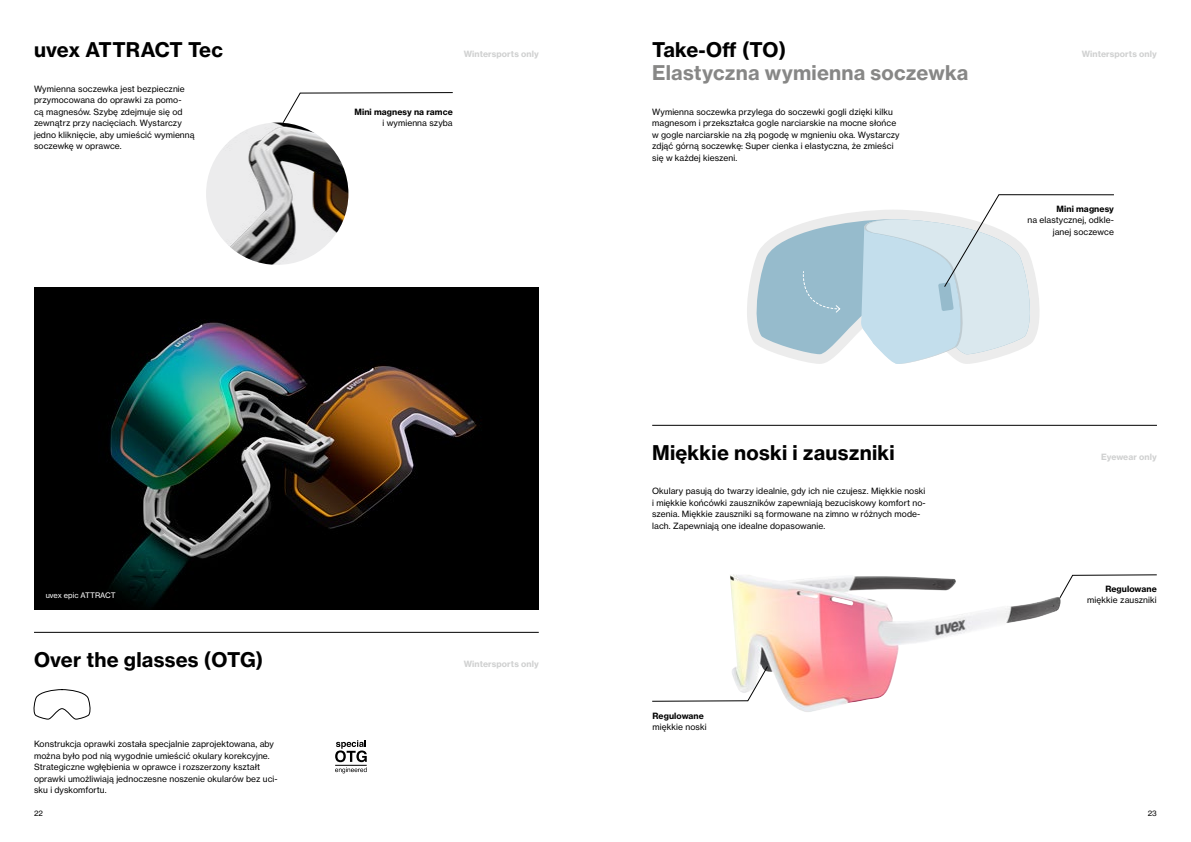
<style>
.page{position:relative;width:1191px;height:842px;background:#fff}
.page>*{position:absolute;margin:0;border:0;box-sizing:border-box;transform-origin:0 0}
.t1{font:20px "N Haas Grotesk TX Pro 75 Bd";letter-spacing:.01em;color:#000}
.t2{font:20px "N Haas Grotesk TX Pro 75 Bd";letter-spacing:.01em;color:#878786}
.t3{font:8.5px/11.5px "N Haas Grotesk TX Pro 55 Rg";letter-spacing:.01em;color:#000}
.t4{font:8.5px "N Haas Grotesk TX Pro 75 Bd";letter-spacing:.01em;color:#cfd0d0}
.t5{font:8.5px "N Haas Grotesk TX Pro 75 Bd";letter-spacing:.01em;color:#000}
.t6{font:7.5px "N Haas Grotesk TX Pro 55 Rg";color:#fff}
.t7{font:7.5px "N Haas Grotesk TX Pro 55 Rg";color:#000}
</style>
<div class="page">
<img style="left:34px;top:287px;width:505px;height:322px">
<hr style="left:34px;top:632px;width:505px;height:1px;background:#000">
<hr style="left:652px;top:425px;width:505px;height:1px;background:#000">
<svg style="left:1060px;top:574px;width:97px;height:30px"></svg>
<img style="left:730px;top:575px;width:330px;height:137px">
<svg style="left:747px;top:262px;width:8px;height:81px"></svg>
<svg style="left:274px;top:92px;width:179px;height:46px"></svg>
<svg style="left:335px;top:740px;width:32px;height:33px"></svg>
<hr style="left:335px;top:765px;width:32px;height:1px;background:#000">
<svg style="left:33px;top:689px;width:58px;height:31px"></svg>
<svg style="left:652px;top:666px;width:116px;height:36px"></svg>
<img style="left:206px;top:123px;width:142px;height:142px;border-radius:71px">
<svg style="left:755px;top:194px;width:359px;height:170px"></svg>
<h1 class="t1" style="left:34px;top:37px;width:190px">uvex ATTRACT Tec</h1>
<p class="t3" style="left:34px;top:83px;width:162px">Wymienna soczewka jest bezpiecznie przymocowana do oprawki za pomo-<br>cą magnesów. Szybę zdejmuje się od zewnątrz przy nacięciach. Wystarczy jedno kliknięcie, aby umieścić wymienną soczewkę w oprawce.</p>
<p class="t6" style="left:46px;top:590px;width:71px">uvex epic ATTRACT</p>
<p class="t5" style="left:354px;top:106px;width:100px">Mini magnesy na ramce</p>
<p class="t3" style="left:382px;top:117px;width:72px">i wymienna szyba</p>
<h1 class="t1" style="left:652px;top:37px;width:135px">Take-Off (TO)</h1>
<h1 class="t2" style="left:652px;top:60px;width:317px">Elastyczna wymienna soczewka</h1>
<p class="t3" style="left:652px;top:106px;width:249px">Wymienna soczewka przylega do soczewki gogli dzięki kilku magnesom i przekształca gogle narciarskie na mocne słońce w gogle narciarskie na złą pogodę w mgnieniu oka. Wystarczy zdjąć górną soczewkę: Super cienka i elastyczna, że zmieści się w każdej kieszeni.</p>
<p class="t4" style="left:464px;top:49px;width:77px">Wintersports only</p>
<p class="t4" style="left:1081px;top:49px;width:77px">Wintersports only</p>
<p class="t5" style="left:1056px;top:203px;width:59px">Mini magnesy</p>
<p class="t3" style="left:1027px;top:214px;width:88px;text-align:right">na elastycznej, odkle&shy;janej soczewce</p>
<h1 class="t1" style="left:652px;top:440px;width:244px">Miękkie noski i zauszniki</h1>
<p class="t3" style="left:652px;top:485px;width:275px">Okulary pasują do twarzy idealnie, gdy ich nie czujesz. Miękkie noski i miękkie końcówki zauszników zapewniają bezuciskowy komfort no&shy;szenia. Miękkie zauszniki są formowane na zimno w różnych mode&shy;lach. Zapewniają one idealne dopasowanie.</p>
<p class="t4" style="left:1101px;top:451px;width:57px">Eyewear only</p>
<p class="t5" style="left:1105px;top:583px;width:53px">Regulowane</p>
<p class="t3" style="left:1087px;top:594px;width:71px">miękkie zauszniki</p>
<h1 class="t1" style="left:34px;top:647px;width:231px">Over the glasses (OTG)</h1>
<p class="t4" style="left:464px;top:658px;width:77px">Wintersports only</p>
<p class="t3" style="left:34px;top:738px;width:245px">Konstrukcja oprawki została specjalnie zaprojektowana, aby można było pod nią wygodnie umieścić okulary korekcyjne.<br>Strategiczne wgłębienia w oprawce i rozszerzony kształt oprawki umożliwiają jednoczesne noszenie okularów bez uci&shy;sku i dyskomfortu.</p>
<p class="t5" style="left:652px;top:710px;width:53px">Regulowane</p>
<p class="t3" style="left:652px;top:721px;width:56px">miękkie noski</p>
<p class="t7" style="left:34px;top:809px;width:10px">22</p>
<p class="t7" style="left:1147px;top:809px;width:11px">23</p>
</div>
